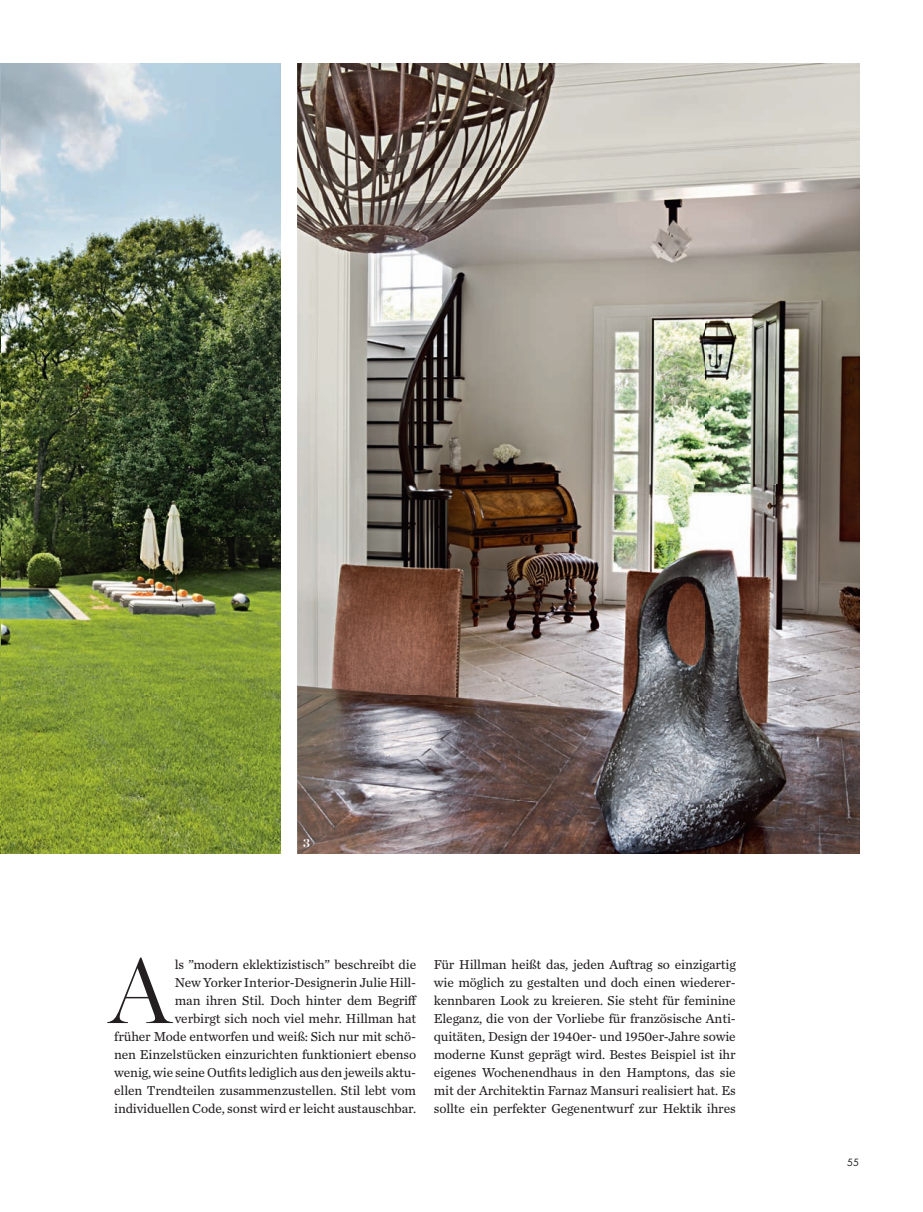
<style>
.page{position:relative;width:923px;height:1212px;background:#fff}
.page>*{position:absolute;margin:0;border:0;box-sizing:border-box;transform-origin:0 0}
.t1{font:300 90.9px "Chronicle Display";color:#231f20}
.t2{font:13.5px/18px "Chronicle Text G2";letter-spacing:-.01em;color:#231f20;text-align:right}
.t3{font:700 12px "Chronicle Display";color:#fff}
.t4{font:9.75px "Futura";color:#231f20}
</style>
<div class="page">
<img style="left:0;top:64px;width:281px;height:790px">
<img style="left:298px;top:64px;width:561px;height:790px">
<p class="t3" style="left:303px;top:839px;width:8px">3</p>
<p class="t1" style="left:109px;top:957px;width:63px">A</p>
<p class="t2" style="left:114px;top:956px;width:304px">ls ”modern eklektizistisch” beschreibt die<br>New Yorker Interior-Designerin Julie Hill-<br>man ihren Stil. Doch hinter dem Begriff<br>verbirgt sich noch viel mehr. Hillman hat<br>früher Mode entworfen und weiß: Sich nur mit schö&shy;nen Einzelstücken einzurichten funktioniert ebenso wenig, wie seine Outfits lediglich aus den jeweils aktu&shy;ellen Trendteilen zusammenzustellen. Stil lebt vom individuellen Code, sonst wird er leicht austauschbar.</p>
<p class="t2" style="left:434px;top:956px;width:303px;text-align:justify">Für Hillman heißt das, jeden Auftrag so einzigartig wie möglich zu gestalten und doch einen wiederer&shy;kennbaren Look zu kreieren. Sie steht für feminine Eleganz, die von der Vorliebe für französische Anti&shy;quitäten, Design der 1940er- und 1950er-Jahre sowie moderne Kunst geprägt wird. Bestes Beispiel ist ihr eigenes Wochenendhaus in den Hamptons, das sie mit der Architektin Farnaz Mansuri realisiert hat. Es sollte ein perfekter Gegenentwurf zur Hektik ihres</p>
<p class="t4" style="left:847px;top:1158px;width:13px">55</p>
</div>
